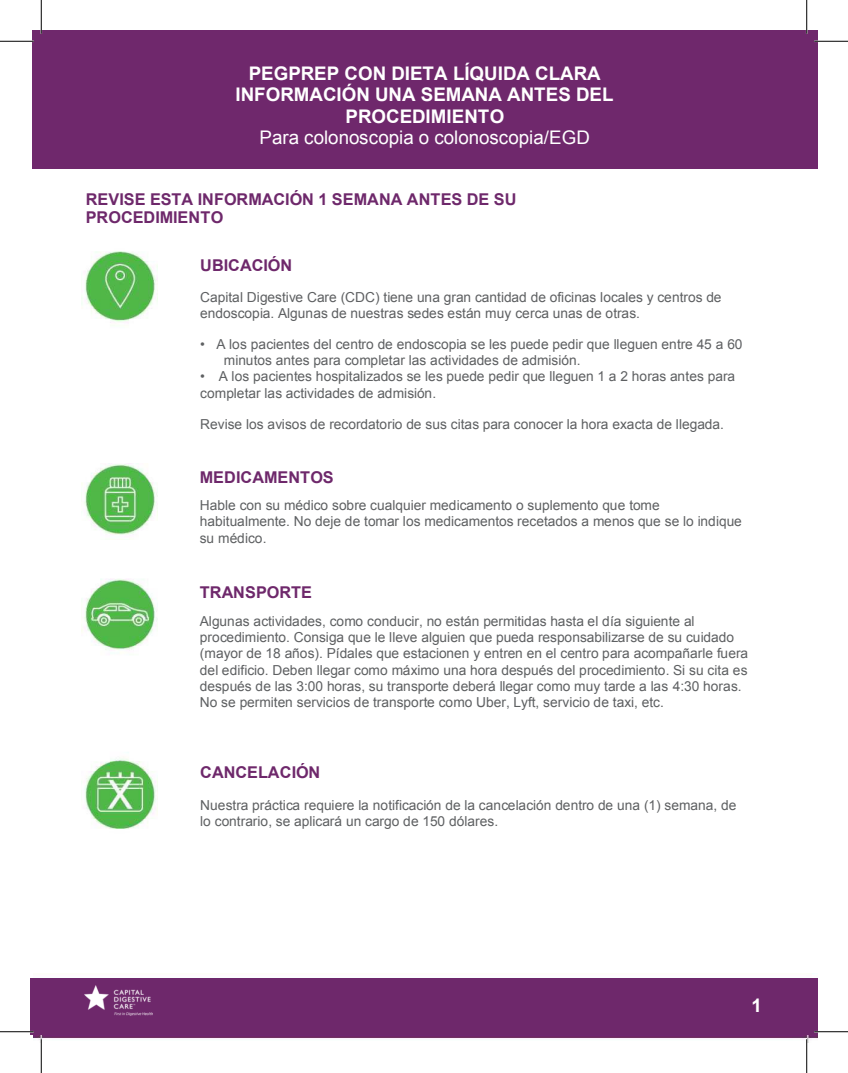
<style>
.page{position:relative;width:848px;height:1073px;background:#fff}
.page>*{position:absolute;margin:0;border:0;box-sizing:border-box;transform-origin:0 0}
.t1{font:700 18.75px/21.5px "Arial";color:#fff;text-align:center}
.t2{font:18.75px "Arial";color:#fff}
.t3{font:700 16.25px/18.8px "Arial";letter-spacing:.005em;color:#6e286b}
.t4{font:13.75px/16.2px "Arial";letter-spacing:.005em;color:#5e6062}
</style>
<div class="page">
<img style="left:33px;top:251px;width:785px;height:791px">
<div style="left:32px;top:30px;width:785px;height:54px;background:#6f286c"></div>
<hr style="left:817px;top:30px;width:1px;height:54px;background:#6f286c">
<div style="left:32px;top:84px;width:785px;height:21px;background:#6f286c"></div>
<div style="left:32px;top:105px;width:785px;height:22px;background:#6f286c"></div>
<svg style="left:817px;top:84px;width:1px;height:43px"></svg>
<div style="left:32px;top:127px;width:785px;height:41px;background:#6f286c"></div>
<hr style="left:32px;top:168px;width:785px;height:1px;background:#6f286c">
<hr style="left:817px;top:127px;width:1px;height:41px;background:#6f286c">
<div style="left:30px;top:978px;width:788px;height:56px;background:#6e286b"></div>
<hr style="left:0;top:40px;width:34px;height:2px;background:#fff">
<hr style="left:814px;top:40px;width:34px;height:2px;background:#fff">
<hr style="left:0;top:1030px;width:34px;height:2px;background:#fff">
<hr style="left:814px;top:1030px;width:34px;height:2px;background:#fff">
<hr style="left:40px;top:0;width:2px;height:34px;background:#fff">
<hr style="left:40px;top:1039px;width:2px;height:33px;background:#fff">
<hr style="left:805px;top:0;width:2px;height:34px;background:#fff">
<hr style="left:805px;top:1039px;width:2px;height:33px;background:#fff">
<hr style="left:0;top:41px;width:34px;height:1px;background:#000">
<hr style="left:814px;top:41px;width:34px;height:1px;background:#000">
<hr style="left:0;top:1031px;width:34px;height:1px;background:#000">
<hr style="left:814px;top:1031px;width:34px;height:1px;background:#000">
<hr style="left:41px;top:0;width:1px;height:34px;background:#000">
<hr style="left:41px;top:1039px;width:1px;height:33px;background:#000">
<hr style="left:806px;top:0;width:1px;height:34px;background:#000">
<hr style="left:806px;top:1039px;width:1px;height:33px;background:#000">
<h1 class="t1" style="left:235px;top:63px;width:379px">PEGPREP CON DIETA LÍQUIDA CLARA<br>INFORMACIÓN UNA SEMANA ANTES DEL<br>PROCEDIMIENTO</h1>
<h1 class="t2" style="left:259px;top:125px;width:332px">Para colonoscopia o colonoscopia/EGD</h1>
<p class="t3" style="left:86px;top:190px;width:432px">REVISE ESTA INFORMACIÓN 1 SEMANA ANTES DE SU<br>PROCEDIMIENTO</p>
<p class="t3" style="left:200px;top:256px;width:93px">UBICACIÓN</p>
<p class="t4" style="left:200px;top:289px;width:523px;line-height:15.9px">Capital Digestive Care (CDC) tiene una gran cantidad de oficinas locales y centros de endoscopia. Algunas de nuestras sedes están muy cerca unas de otras.</p>
<p class="t4" style="left:224px;top:336px;width:520px;text-indent:-24px">• A los pacientes del centro de endoscopia se les puede pedir que lleguen entre 45 a 60 minutos antes para completar las actividades de admisión.</p>
<p class="t4" style="left:200px;top:368px;width:536px">• A los pacientes hospitalizados se les puede pedir que lleguen 1 a 2 horas antes para completar las actividades de admisión.</p>
<p class="t4" style="left:200px;top:416px;width:525px">Revise los avisos de recordatorio de sus citas para conocer la hora exacta de llegada.</p>
<p class="t3" style="left:200px;top:468px;width:135px">MEDICAMENTOS</p>
<p class="t4" style="left:200px;top:496px;width:543px;line-height:16.6px">Hable con su médico sobre cualquier medicamento o suplemento que tome habitualmente. No deje de tomar los medicamentos recetados a menos que se lo indique su médico.</p>
<p class="t3" style="left:200px;top:583px;width:113px">TRANSPORTE</p>
<p class="t4" style="left:200px;top:613px;width:550px">Algunas actividades, como conducir, no están permitidas hasta el día siguiente al procedimiento. Consiga que le lleve alguien que pueda responsabilizarse de su cuidado (mayor de 18 años). Pídales que estacionen y entren en el centro para acompañarle fuera del edificio. Deben llegar como máximo una hora después del procedimiento. Si su cita es después de las 3:00 horas, su transporte deberá llegar como muy tarde a las 4:30 horas.<br>No se permiten servicios de transporte como Uber, Lyft, servicio de taxi, etc.</p>
<p class="t3" style="left:200px;top:763px;width:122px">CANCELACIÓN</p>
<p class="t4" style="left:200px;top:796px;width:537px">Nuestra práctica requiere la notificación de la cancelación dentro de una (1) semana, de lo contrario, se aplicará un cargo de 150 dólares.</p>
<h1 class="t1" style="left:751px;top:995px;width:12px">21</h1>
</div>
